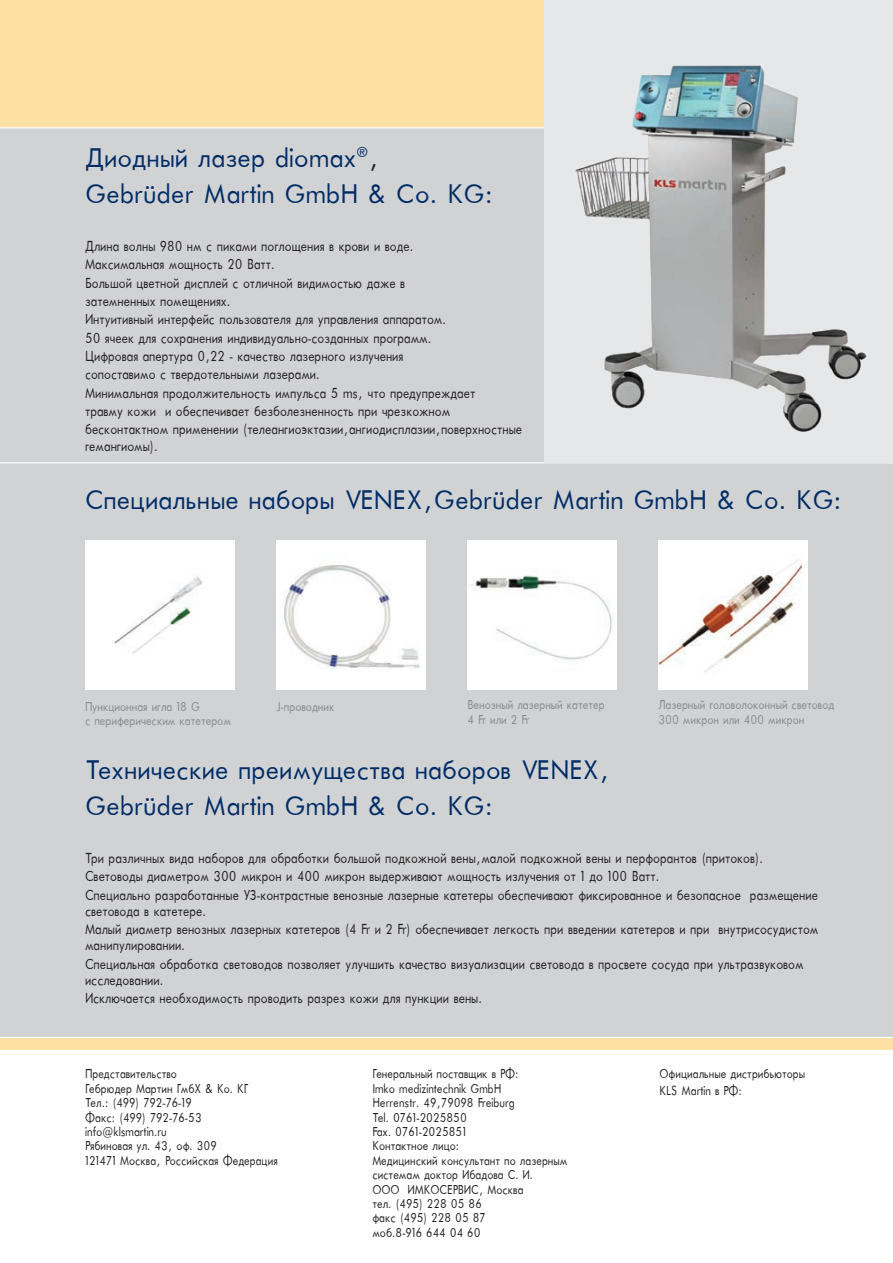
<style>
.page{position:relative;width:893px;height:1263px;background:#fff}
.page>*{position:absolute;margin:0;border:0;box-sizing:border-box;transform-origin:0 0}
.заголовок{font:30px "Futura Book";color:#002d67;scale:.96 1}
.основной_мелкий_текс{font:16.2px/16.2px "Futura Book";color:#231f20;scale:.83 1}
.основной_мелкий_текс-2{font:14.4px "Futura Book";color:#231f20;scale:.83 1}
.основной_мелкий_текс-3{font:14.4px/14.4px "Futura Book";color:#87898c;scale:.83 1}
.s1{color:#231f20}
</style>
<div class="page">
<div style="left:0;top:0;width:893px;height:128px;background:#fce0a4"></div>
<div style="left:0;top:128px;width:893px;height:915px;background:#d1d2d4"></div>
<hr style="left:0;top:462px;width:893px;height:1px;background:#fff">
<hr style="left:0;top:127px;width:893px;height:1px;background:#fff">
<div style="left:0;top:1037px;width:893px;height:13px;background:#fce0a4"></div>
<hr style="left:0;top:1037px;width:893px;height:1px;background:#fff">
<div style="left:544px;top:0;width:349px;height:462px;background:#e6e7e9"></div>
<div style="left:86px;top:541px;width:148px;height:148px;background:#fff"></div>
<img style="left:277px;top:541px;width:149px;height:148px">
<img style="left:468px;top:541px;width:149px;height:148px">
<img style="left:659px;top:541px;width:149px;height:148px">
<img style="left:575px;top:65px;width:292px;height:367px">
<p class="заголовок" style="left:85px;top:144px;width:307px">Диодный лазер diomax<sup>®</sup><span class="s1">,</span></p>
<p class="заголовок" style="left:85px;top:180px;width:426px">Gebruder Martin GmbH &amp; Co. KG:</p>
<p class="основной_мелкий_текс" style="left:85px;top:238px;width:397px">Длина волны 980 нм с пиками поглощения в крови и воде.</p>
<p class="основной_мелкий_текс" style="left:85px;top:257px;width:230px">Максимальная мощность 20 Ватт.</p>
<p class="основной_мелкий_текс" style="left:85px;top:275px;width:387px">Большой цветной дисплей с отличной видимостью даже в</p>
<p class="основной_мелкий_текс" style="left:85px;top:293px;width:177px">затемненных помещениях.</p>
<p class="основной_мелкий_текс" style="left:85px;top:312px;width:437px">Интуитивный интерфейс пользователя для управления аппаратом.</p>
<p class="основной_мелкий_текс" style="left:85px;top:330px;width:419px">50 ячеек для сохранения индивидуально-созданных программ.</p>
<p class="основной_мелкий_текс" style="left:85px;top:348px;width:385px">Цифровая апертура 0,22 - качество лазерного излучения</p>
<p class="основной_мелкий_текс" style="left:85px;top:367px;width:285px">сопоставимо с твердотельными лазерами.</p>
<p class="основной_мелкий_текс" style="left:85px;top:385px;width:472px">Минимальная продолжительность импульса 5 ms, что предупреждает</p>
<p class="основной_мелкий_текс" style="left:85px;top:403px;width:442px">травму кожи и обеспечивает безболезненность при чрезкожном</p>
<p class="основной_мелкий_текс" style="left:85px;top:422px;width:528px">бесконтактном применении (телеангиоэктазии,ангиодисплазии,поверхностные гемангиомы).</p>
<p class="заголовок" style="left:85px;top:486px;width:789px">Специальные наборы VENEX,Gebruder Martin GmbH &amp; Co. KG:</p>
<p class="заголовок" style="left:144px;top:166px;width:15px">..</p>
<p class="заголовок" style="left:493px;top:472px;width:15px">..</p>
<p class="основной_мелкий_текс-3" style="left:85px;top:700px;width:177px">Пункционная игла 18 G<br>с периферическим катетером</p>
<p class="основной_мелкий_текс-3" style="left:276px;top:700px;width:71px">J-проводник</p>
<p class="основной_мелкий_текс-3" style="left:467px;top:698px;width:167px">Венозный лазерный катетер<br>4 Fr или 2 Fr</p>
<p class="основной_мелкий_текс-3" style="left:658px;top:698px;width:213px">Лазерный головолоконный световод<br>300 микрон или 400 микрон</p>
<p class="заголовок" style="left:85px;top:756px;width:548px">Технические преимущества наборов VENEX,</p>
<p class="заголовок" style="left:85px;top:792px;width:426px">Gebruder Martin GmbH &amp; Co. KG:</p>
<p class="заголовок" style="left:144px;top:779px;width:15px">..</p>
<p class="основной_мелкий_текс" style="left:85px;top:850px;width:818px">Три различных вида наборов для обработки большой подкожной вены,малой подкожной вены и перфорантов (притоков).</p>
<p class="основной_мелкий_текс" style="left:85px;top:869px;width:694px">Световоды диаметром 300 микрон и 400 микрон выдерживают мощность излучения от 1 до 100 Ватт.</p>
<p class="основной_мелкий_текс" style="left:85px;top:887px;width:885px">Специально разработанные УЗ-контрастные венозные лазерные катетеры обеспечивают фиксированное и безопасное размещение световода в катетере.</p>
<p class="основной_мелкий_текс" style="left:85px;top:922px;width:885px">Малый диаметр венозных лазерных катетеров (4 Fr и 2 Fr) обеспечивает легкость при введении катетеров и при внутрисосудистом манипулировании.</p>
<p class="основной_мелкий_текс" style="left:85px;top:956px;width:867px">Специальная обработка световодов позволяет улучшить качество визуализации световода в просвете сосуда при ультразвуковом исследовании.</p>
<p class="основной_мелкий_текс" style="left:85px;top:991px;width:480px">Исключается необходимость проводить разрез кожи для пункции вены.</p>
<p class="основной_мелкий_текс-2" style="left:85px;top:1067px;width:112px">Представительство</p>
<p class="основной_мелкий_текс-2" style="left:85px;top:1082px;width:197px">Гебрюдер Мартин ГмбХ &amp; Ко. КГ</p>
<p class="основной_мелкий_текс-2" style="left:85px;top:1096px;width:130px">Тел.: (499) 792-76-19</p>
<p class="основной_мелкий_текс-2" style="left:85px;top:1111px;width:142px">Факс: (499) 792-76-53</p>
<p class="основной_мелкий_текс-2" style="left:85px;top:1125px;width:100px">info@klsmartin.ru</p>
<p class="основной_мелкий_текс-2" style="left:85px;top:1139px;width:160px">Рябиновая ул. 43, оф. 309</p>
<p class="основной_мелкий_текс-2" style="left:85px;top:1154px;width:234px">121471 Москва, Российская Федерация</p>
<p class="основной_мелкий_текс-2" style="left:372px;top:1067px;width:177px">Генеральный поставщик в РФ:</p>
<p class="основной_мелкий_текс-2" style="left:372px;top:1082px;width:157px">Imko medizintechnik GmbH</p>
<p class="основной_мелкий_текс-2" style="left:372px;top:1096px;width:173px">Herrenstr. 49,79098 Freiburg</p>
<p class="основной_мелкий_текс-2" style="left:372px;top:1111px;width:115px">Tel. 0761-2025850</p>
<p class="основной_мелкий_текс-2" style="left:372px;top:1125px;width:115px">Fax. 0761-2025851</p>
<p class="основной_мелкий_текс-2" style="left:372px;top:1139px;width:106px">Контактное лицо:</p>
<p class="основной_мелкий_текс-2" style="left:372px;top:1154px;width:237px">Медицинский консультант по лазерным</p>
<p class="основной_мелкий_текс-2" style="left:372px;top:1168px;width:195px">системам доктор Ибадова С. И.</p>
<p class="основной_мелкий_текс-2" style="left:372px;top:1183px;width:184px">ООО “ ИМКОСЕРВИС”, Москва</p>
<p class="основной_мелкий_текс-2" style="left:372px;top:1197px;width:133px">тел. (495) 228 05 86</p>
<p class="основной_мелкий_текс-2" style="left:372px;top:1211px;width:138px">факс (495) 228 05 87</p>
<p class="основной_мелкий_текс-2" style="left:372px;top:1226px;width:132px">моб.8-916 644 04 60</p>
<p class="основной_мелкий_текс-2" style="left:659px;top:1067px;width:177px">Официальные дистрибьюторы</p>
<p class="основной_мелкий_текс-2" style="left:659px;top:1084px;width:101px">KLS Martin в РФ:</p>
</div>
